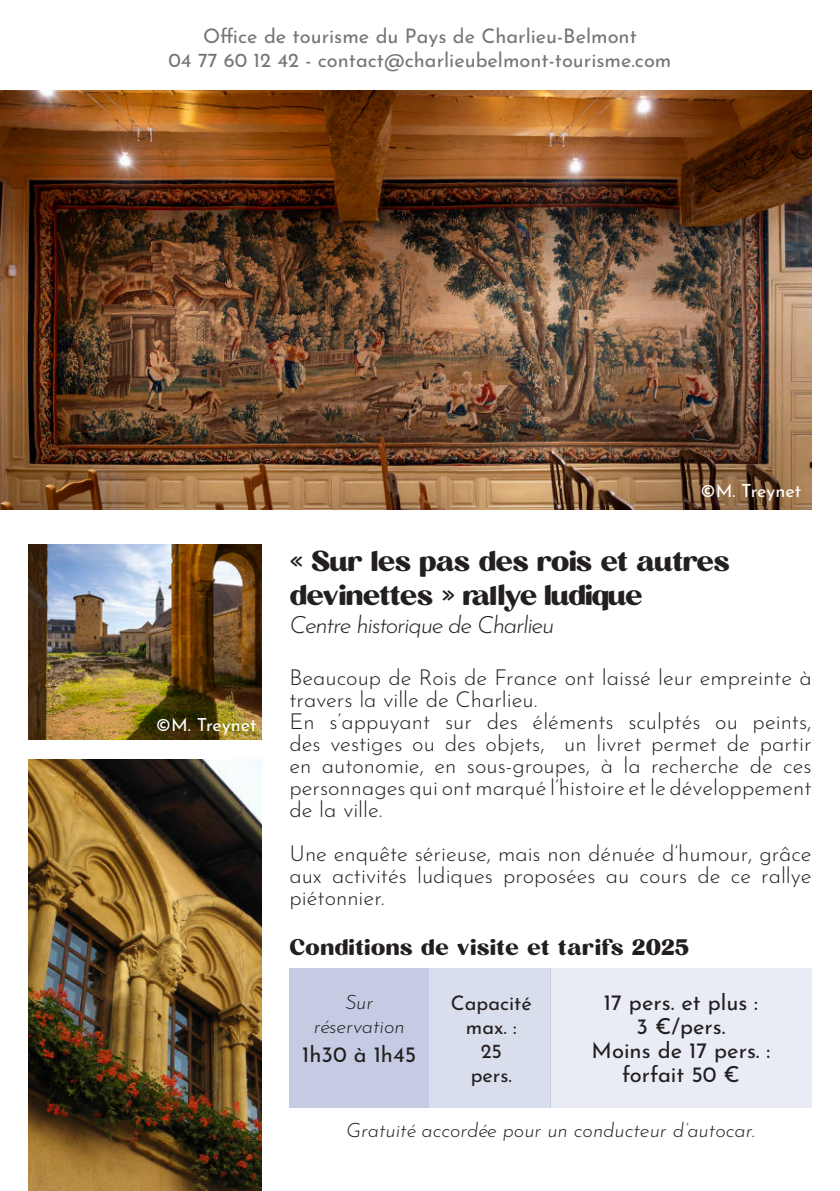
<style>
.page{position:relative;width:840px;height:1191px;background:#fff}
.page>*{position:absolute;margin:0;border:0;box-sizing:border-box;transform-origin:0 0}
.t1{font:28px/33.6px "Milgran";letter-spacing:-.04em;color:#231f20}
.t2{font:italic 300 24px "Josefin Sans";letter-spacing:-.05em;color:#231f20}
.t3{font:300 22px/22px "Josefin Sans";color:#231f20}
.t4{font:22px/24px "Josefin Sans";color:#231f20;text-align:center}
.t5{font:22px "Milgran";color:#231f20}
.t6{font:20px/24px "Josefin Sans";color:#757679;text-align:center}
.t7{font:italic 300 20px/24px "Josefin Sans";color:#231f20;text-align:center}
.t8{font:20px/24px "Josefin Sans";color:#231f20;text-align:center}
.t9{font:18px "Josefin Sans";color:#fff}
</style>
<div class="page">
<img style="left:0;top:91px;width:811px;height:418px">
<img style="left:28px;top:544px;width:233px;height:195px">
<img style="left:28px;top:759px;width:233px;height:432px">
<div style="left:289px;top:968px;width:140px;height:139px;background:#c4cbe3"></div>
<div style="left:429px;top:968px;width:121px;height:139px;background:#d9deed"></div>
<div style="left:550px;top:968px;width:261px;height:139px;background:#e9ecf5"></div>
<p class="t6" style="left:168px;top:23px;width:504px">Office de tourisme du Pays de Charlieu-Belmont<br>04 77 60 12 42 - contact@charlieubelmont-tourisme.com</p>
<p class="t9" style="left:700px;top:478px;width:102px">©M. Treynet</p>
<p class="t9" style="left:156px;top:712px;width:102px">©M. Treynet</p>
<p class="t1" style="left:289px;top:544px;width:442px">« Sur les pas des rois et autres devinettes » rallye ludique</p>
<p class="t2" style="left:289px;top:615px;width:266px">Centre historique de Charlieu</p>
<p class="t3" style="left:289px;top:667px;width:523px">Beaucoup de Rois de France ont laissé leur empreinte à travers la ville de Charlieu.<br>En s’appuyant sur des éléments sculptés ou peints, des vestiges ou des objets, un livret permet de partir en autonomie, en sous-groupes, à la recherche de ces personnages qui ont marqué l’histoire et le développement de la ville.</p>
<p class="t3" style="left:289px;top:843px;width:523px;text-align:justify">Une enquête sérieuse, mais non dénuée d’humour, grâce aux activités ludiques proposées au cours de ce rallye piétonnier.</p>
<p class="t5" style="left:289px;top:934px;width:401px">Conditions de visite et tarifs 2025</p>
<p class="t7" style="left:313px;top:991px;width:92px">Sur réservation</p>
<p class="t4" style="left:302px;top:1040px;width:116px">1h30 à 1h45</p>
<p class="t8" style="left:450px;top:989px;width:82px">Capacité max. :<br>25<br>pers.</p>
<p class="t4" style="left:591px;top:988px;width:180px">17 pers. et plus :<br>3 €/pers.<br>Moins de 17 pers. : forfait 50 €</p>
<p class="t7" style="left:346px;top:1118px;width:410px">Gratuité accordée pour un conducteur d’autocar.</p>
</div>
